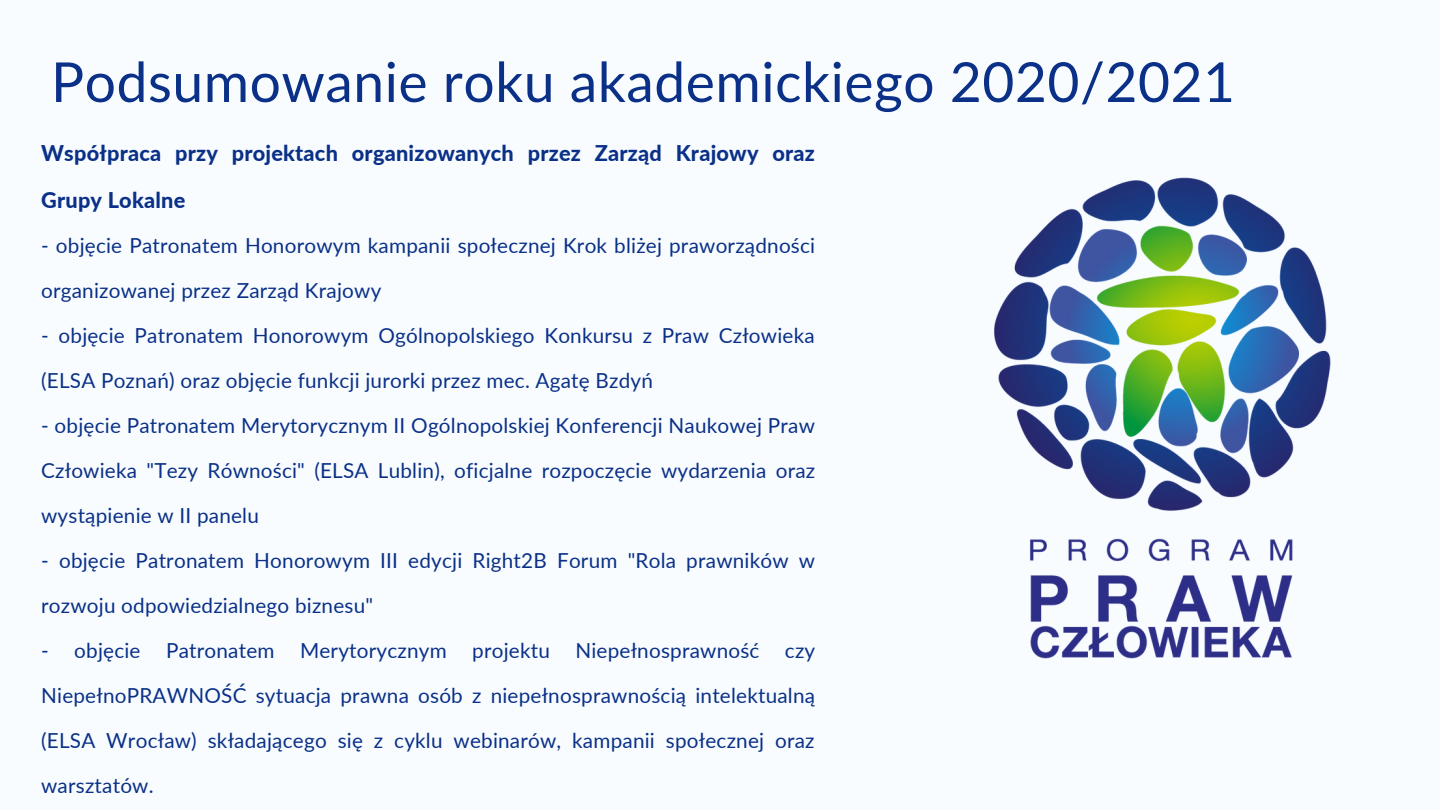
<style>
.page{position:relative;width:1440px;height:810px;background:#f8fcff}
.page>*{position:absolute;margin:0;border:0;box-sizing:border-box;transform-origin:0 0}
.t1{font:55.2px "Lato";letter-spacing:.01em;color:#0a3087}
.t2{font:800 21.7px/47.2px "Lato";letter-spacing:.01em;color:#0a3087}
.t3{font:20.7px/45px "Lato";letter-spacing:.01em;color:#0a3087}
</style>
<div class="page">
<img style="left:994px;top:177px;width:337px;height:482px">
<p class="t1" style="left:51px;top:48px;width:1186px">Podsumowanie roku akademickiego 2020/2021</p>
<p class="t2" style="left:41px;top:129px;width:775px">Współpraca przy projektach organizowanych przez Zarząd Krajowy oraz<br>Grupy Lokalne</p>
<p class="t3" style="left:41px;top:223px;width:776px">- objęcie Patronatem Honorowym kampanii społecznej Krok bliżej praworządności organizowanej przez Zarząd Krajowy</p>
<p class="t3" style="left:41px;top:313px;width:775px">- objęcie Patronatem Honorowym Ogólnopolskiego Konkursu z Praw Człowieka (ELSA Poznań) oraz objęcie funkcji jurorki przez mec. Agatę Bzdyń</p>
<p class="t3" style="left:41px;top:403px;width:776px;text-align:justify">- objęcie Patronatem Merytorycznym II Ogólnopolskiej Konferencji Naukowej Praw Człowieka "Tezy Równości" (ELSA Lublin), oficjalne rozpoczęcie wydarzenia oraz wystąpienie w II panelu</p>
<p class="t3" style="left:41px;top:538px;width:776px">- objęcie Patronatem Honorowym III edycji Right2B Forum "Rola prawników w rozwoju odpowiedzialnego biznesu"</p>
<p class="t3" style="left:41px;top:628px;width:776px;text-align:justify">- objęcie Patronatem Merytorycznym projektu Niepełnosprawność czy NiepełnoPRAWNOŚĆ sytuacja prawna osób z niepełnosprawnością intelektualną (ELSA Wrocław) składającego się z cyklu webinarów, kampanii społecznej oraz warsztatów.</p>
</div>
